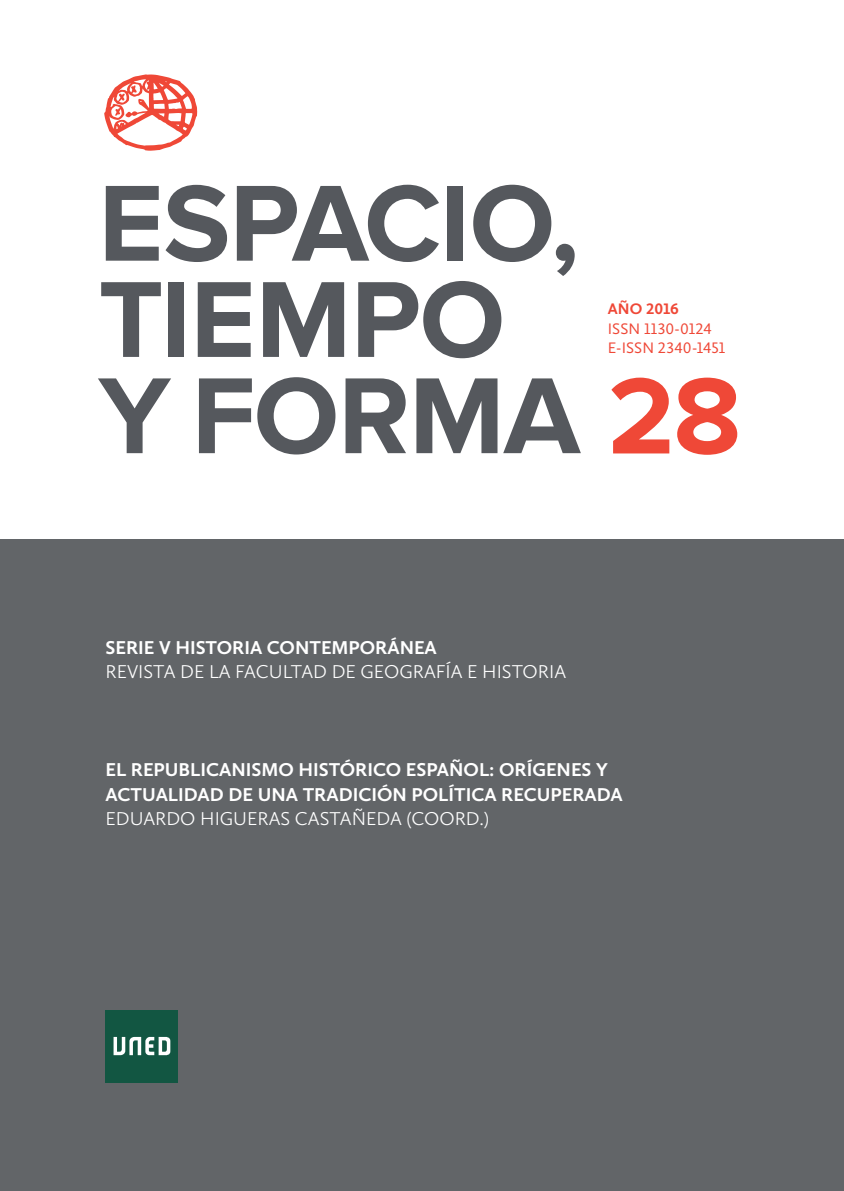
<style>
.page{position:relative;width:844px;height:1191px;background:#fff}
.page>*{position:absolute;margin:0;border:0;box-sizing:border-box;transform-origin:0 0}
.t1{font:700 112px/96.2px "Proxima Nova";letter-spacing:-.01em;color:#55585d}
.t2{font:700 19.25px/24.5px "Calluna Sans";color:#fff}
.t3{font:300 19.25px "Calluna Sans";color:#fff}
.t4{font:15.75px/19.2px "Calluna Sans";letter-spacing:.005em;color:#ef4837}
.t5{font:700 15.75px "Calluna Sans";letter-spacing:.005em;color:#ef4837}
.s1{color:#ef4837}
</style>
<div class="page">
<div style="left:0;top:539px;width:843px;height:652px;background:#626568"></div>
<div style="left:106px;top:1009px;width:72px;height:73px;background:#125642"></div>
<svg style="left:113px;top:1036px;width:57px;height:19px"></svg>
<svg style="left:104px;top:74px;width:93px;height:77px"></svg>
<h1 class="t1" style="left:98px;top:178px;width:644px">ESPACIO,<br>TIEMPO<br>Y FORMA <span class="s1">28</span></h1>
<p class="t5" style="left:607px;top:299px;width:73px">AÑO 2016</p>
<p class="t4" style="left:607px;top:319px;width:119px">ISSN 1130-0124<br>E-ISSN 2340-1451</p>
<p class="t2" style="left:105px;top:635px;width:333px">SERIE V HISTORIA CONTEMPORÁNEA</p>
<p class="t3" style="left:105px;top:660px;width:462px">REVISTA DE LA FACULTAD DE GEOGRAFÍA E HISTORIA</p>
<p class="t2" style="left:105px;top:757px;width:518px">EL REPUBLICANISMO HISTÓRICO ESPAÑOL: ORÍGENES Y<br>ACTUALIDAD DE UNA TRADICIÓN POLÍTICA RECUPERADA</p>
<p class="t3" style="left:105px;top:807px;width:385px">EDUARDO HIGUERAS CASTAÑEDA (COORD.)</p>
</div>
